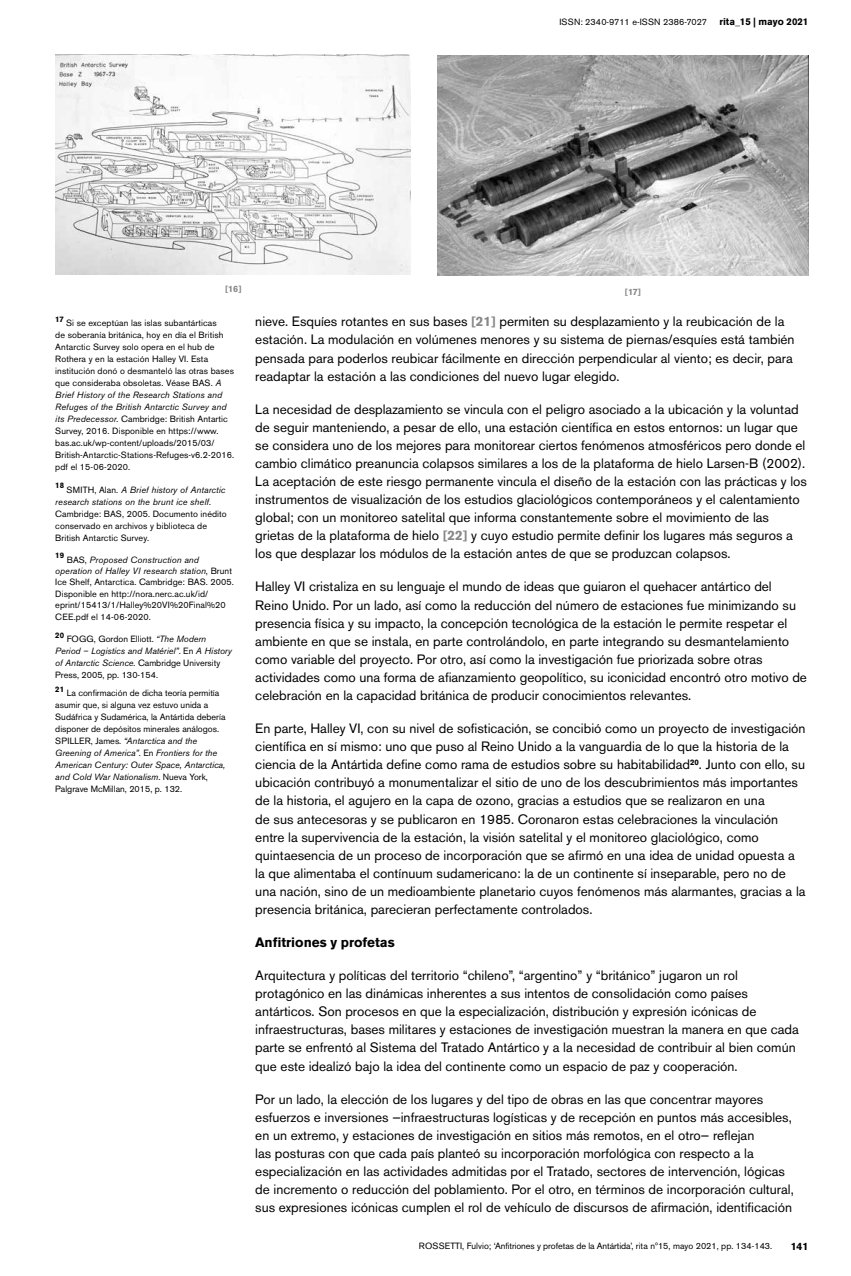
<style>
.page{position:relative;width:851px;height:1276px;background:#fff}
.page>*{position:absolute;margin:0;border:0;box-sizing:border-box;transform-origin:0 0}
.t1{font:13.5px/18.1px "Akzidenz Grotesk BE";color:#000}
.t2{font:700 13.5px "Akzidenz Grotesk BE";color:#000}
.t3{font:700 10.5px "Akzidenz Grotesk BE";color:#000}
.t4{font:700 9.75px "Akzidenz Grotesk BE";color:#000}
.t5{font:9px/12px "Akzidenz Grotesk BE";letter-spacing:.01em;color:#000}
.t6{font:italic 9px/12px "Akzidenz Grotesk BE";letter-spacing:.01em;color:#000}
.t7{font:700 9px "Akzidenz Grotesk BE";color:#878787}
.t8{font:700 7.8px "Akzidenz Grotesk BE";letter-spacing:.01em;color:#000}
.s1{font-style:italic}
.s2{font-style:normal}
.s3{font-weight:700;color:#878787}
</style>
<div class="page">
<img style="left:56px;top:55px;width:355px;height:219px">
<img style="left:437px;top:55px;width:371px;height:220px">
<p class="t5" style="left:559px;top:16px;width:149px">ISSN: 2340-9711 e-ISSN 2386-7027</p>
<p class="t4" style="left:719px;top:16px;width:90px">rita_15 | mayo 2021</p>
<p class="t7" style="left:225px;top:283px;width:18px">[16]</p>
<p class="t8" style="left:55px;top:315px;width:10px">17</p>
<p class="t5" style="left:55px;top:317px;width:180px;text-indent:11px">Si se exceptúan las islas subantárticas<br>de soberanía británica, hoy en día el British Antarctic Survey solo opera en el hub de Rothera y en la estación Halley VI. Esta institución donó o desmanteló las otras bases que consideraba obsoletas. Véase BAS. <span class="s1">A Brief History of the Research Stations and Refuges of the British Antarctic Survey and its Predecessor.</span> Cambridge: British Antartic Survey, 2016. Disponible en https://www. bas.ac.uk/wp-content/uploads/2015/03/ British-Antarctic-Stations-Refuges-v6.2-2016. pdf el 15-06-2020.</p>
<p class="t8" style="left:55px;top:481px;width:10px">18</p>
<p class="t6" style="left:55px;top:483px;width:171px;text-indent:11px"><span class="s2">SMITH, Alan.</span> A Brief history of Antarctic research stations on the brunt ice shelf.</p>
<p class="t5" style="left:55px;top:507px;width:173px">Cambridge: BAS, 2005. Documento inédito conservado en archivos y biblioteca de<br>British Antarctic Survey.</p>
<p class="t8" style="left:55px;top:551px;width:10px">19</p>
<p class="t5" style="left:55px;top:554px;width:180px;line-height:11.4px;text-indent:12px">BAS, <span class="s1">Proposed Construction and operation of Halley VI research station</span>, Brunt Ice Shelf, Antarctica. Cambridge: BAS. 2005.<br>Disponible en http://nora.nerc.ac.uk/id/ eprint/15413/1/Halley%20VI%20Final%20<br>CEE.pdf el 14-06-2020.</p>
<p class="t8" style="left:55px;top:630px;width:10px">20</p>
<p class="t6" style="left:55px;top:633px;width:178px;text-indent:11px"><span class="s2">FOGG, Gordon Elliott.</span> “The Modern Period – Logistics and Matériel”<span class="s2">. En</span> A History of Antarctic Science. <span class="s2">Cambridge University Press, 2005, pp. 130-154.</span></p>
<p class="t8" style="left:55px;top:684px;width:10px">21</p>
<p class="t5" style="left:55px;top:687px;width:172px;text-indent:11px">La confirmación de dicha teoría permitía asumir que, si alguna vez estuvo unida a Sudáfrica y Sudamérica, la Antártida debería disponer de depósitos minerales análogos.<br>SPILLER, James. <span class="s1">“Antarctica and the Greening of America”</span>. En <span class="s1">Frontiers for the American Century: Outer Space, Antarctica, and Cold War Nationalism</span>. Nueva York, Palgrave McMillan, 2015, p. 132.</p>
<p class="t7" style="left:624px;top:286px;width:18px">[17]</p>
<p class="t1" style="left:255px;top:312px;width:540px">nieve. Esquíes rotantes en sus bases <span class="s3">[21]</span> permiten su desplazamiento y la reubicación de la estación. La modulación en volúmenes menores y su sistema de piernas/esquíes está también pensada para poderlos reubicar fácilmente en dirección perpendicular al viento; es decir, para readaptar la estación a las condiciones del nuevo lugar elegido.</p>
<p class="t1" style="left:255px;top:400px;width:553px">La necesidad de desplazamiento se vincula con el peligro asociado a la ubicación y la voluntad de seguir manteniendo, a pesar de ello, una estación científica en estos entornos: un lugar que se considera uno de los mejores para monitorear ciertos fenómenos atmosféricos pero donde el cambio climático preanuncia colapsos similares a los de la plataforma de hielo Larsen-B (2002).<br>La aceptación de este riesgo permanente vincula el diseño de la estación con las prácticas y los instrumentos de visualización de los estudios glaciológicos contemporáneos y el calentamiento global; con un monitoreo satelital que informa constantemente sobre el movimiento de las grietas de la plataforma de hielo <span class="s3">[22]</span> y cuyo estudio permite definir los lugares más seguros a los que desplazar los módulos de la estación antes de que se produzcan colapsos.</p>
<p class="t1" style="left:255px;top:577px;width:553px">Halley VI cristaliza en su lenguaje el mundo de ideas que guiaron el quehacer antártico del Reino Unido. Por un lado, así como la reducción del número de estaciones fue minimizando su presencia física y su impacto, la concepción tecnológica de la estación le permite respetar el ambiente en que se instala, en parte controlándolo, en parte integrando su desmantelamiento como variable del proyecto. Por otro, así como la investigación fue priorizada sobre otras actividades como una forma de afianzamiento geopolítico, su iconicidad encontró otro motivo de celebración en la capacidad británica de producir conocimientos relevantes.</p>
<p class="t1" style="left:255px;top:719px;width:551px">En parte, Halley VI, con su nivel de sofisticación, se concibió como un proyecto de investigación científica en sí mismo: uno que puso al Reino Unido a la vanguardia de lo que la historia de la ciencia de la Antártida define como rama de estudios sobre su habitabilidad<sup>20</sup>. Junto con ello, su ubicación contribuyó a monumentalizar el sitio de uno de los descubrimientos más importantes de la historia, el agujero en la capa de ozono, gracias a estudios que se realizaron en una<br>de sus antecesoras y se publicaron en 1985. Coronaron estas celebraciones la vinculación entre la supervivencia de la estación, la visión satelital y el monitoreo glaciológico, como quintaesencia de un proceso de incorporación que se afirmó en una idea de unidad opuesta a la que alimentaba el contínuum sudamericano: la de un continente sí inseparable, pero no de una nación, sino de un medioambiente planetario cuyos fenómenos más alarmantes, gracias a la presencia británica, parecieran perfectamente controlados.</p>
<p class="t2" style="left:255px;top:934px;width:141px">Anfitriones y profetas</p>
<p class="t1" style="left:255px;top:966px;width:545px">Arquitectura y políticas del territorio “chileno”, “argentino” y “británico” jugaron un rol protagónico en las dinámicas inherentes a sus intentos de consolidación como países antárticos. Son procesos en que la especialización, distribución y expresión icónicas de infraestructuras, bases militares y estaciones de investigación muestran la manera en que cada parte se enfrentó al Sistema del Tratado Antártico y a la necesidad de contribuir al bien común que este idealizó bajo la idea del continente como un espacio de paz y cooperación.</p>
<p class="t1" style="left:255px;top:1090px;width:540px">Por un lado, la elección de los lugares y del tipo de obras en las que concentrar mayores esfuerzos e inversiones —infraestructuras logísticas y de recepción en puntos más accesibles, en un extremo, y estaciones de investigación en sitios más remotos, en el otro— reflejan<br>las posturas con que cada país planteó su incorporación morfológica con respecto a la especialización en las actividades admitidas por el Tratado, sectores de intervención, lógicas de incremento o reducción del poblamiento. Por el otro, en términos de incorporación cultural, sus expresiones icónicas cumplen el rol de vehículo de discursos de afirmación, identificación</p>
<p class="t5" style="left:419px;top:1239px;width:355px">ROSSETTI, Fulvio; ‘Anfitriones y profetas de la Antártida’, rita nº15, mayo 2021, pp. 134-143.</p>
<p class="t3" style="left:790px;top:1240px;width:19px">141</p>
</div>
